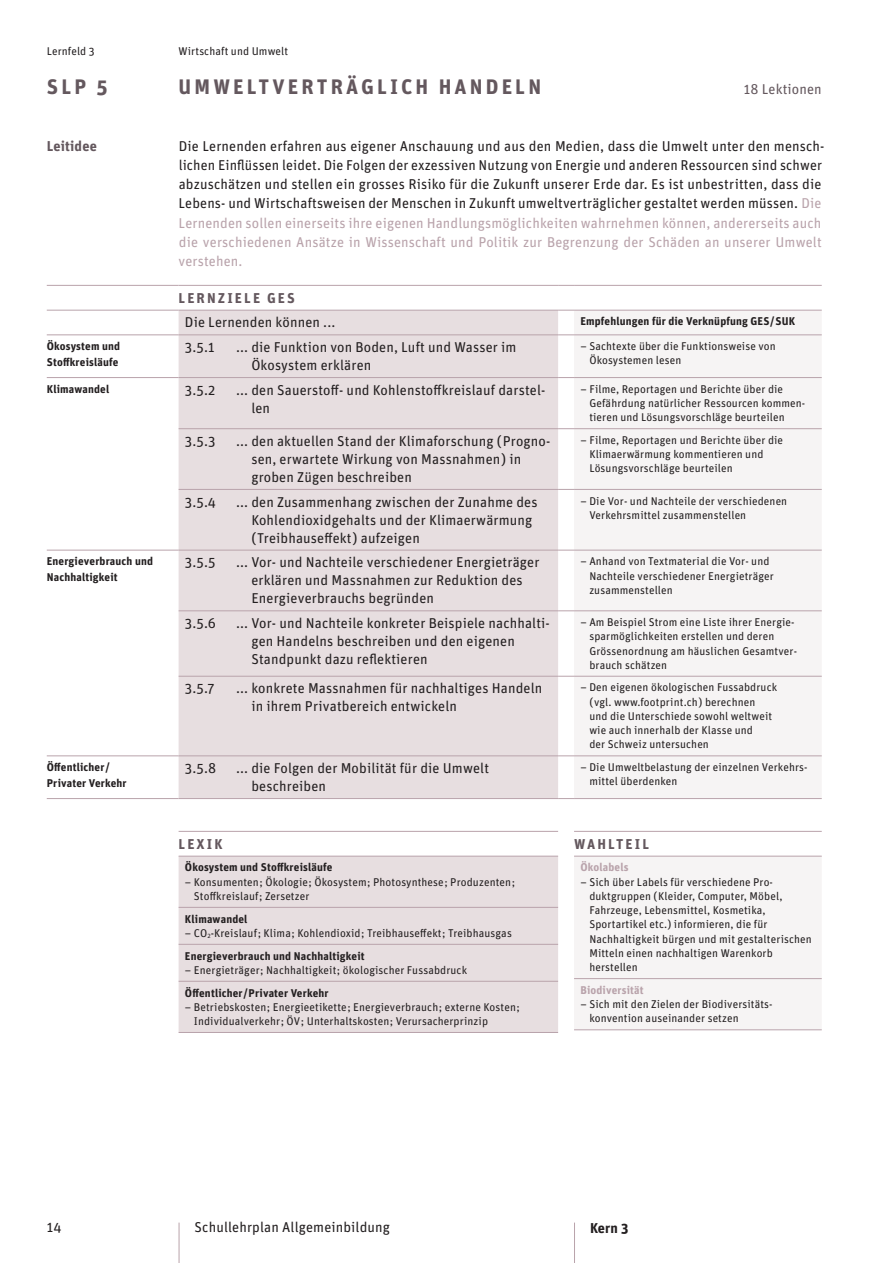
<style>
.page{position:relative;width:893px;height:1263px;background:#fff}
.page>*{position:absolute;margin:0;border:0;box-sizing:border-box;transform-origin:0 0}
.t1{font:700 21px "Unit";letter-spacing:.15em;color:#64585e}
.t2{font:14.25px/18px "Unit";letter-spacing:.01em;color:#231f20}
.t3{font:700 14.25px "Unit";letter-spacing:.15em;color:#64585e}
.t4{font:14.25px "Unit";letter-spacing:.01em;color:#64585e}
.t5{font:700 14.25px "Unit";color:#231f20}
.t6{font:11.25px/14.2px "Unit";letter-spacing:.01em;color:#231f20}
.t7{font:700 11.25px/15.9px "Unit";letter-spacing:.015em;color:#231f20}
.t8{font:700 11.25px "Unit";letter-spacing:.015em;color:#b9a3ab}
.s1{color:#b9a3ab}
.s2{font-weight:700}
</style>
<div class="page">
<hr style="left:179px;top:1222px;width:1px;height:41px;background:#b9a3ab">
<hr style="left:574px;top:1222px;width:1px;height:41px;background:#b9a3ab">
<div style="left:179px;top:311px;width:379px;height:487px;background:#e7dee0"></div>
<div style="left:574px;top:311px;width:248px;height:487px;background:#f6f4f4"></div>
<hr style="left:179px;top:377px;width:379px;height:1px;background:#b9a3ab">
<svg style="left:558px;top:377px;width:16px;height:1px"></svg>
<hr style="left:179px;top:428px;width:379px;height:1px;background:#b9a3ab">
<svg style="left:558px;top:428px;width:16px;height:1px"></svg>
<hr style="left:574px;top:428px;width:248px;height:1px;background:#b9a3ab">
<hr style="left:179px;top:489px;width:379px;height:1px;background:#b9a3ab">
<svg style="left:558px;top:489px;width:16px;height:1px"></svg>
<hr style="left:574px;top:489px;width:248px;height:1px;background:#b9a3ab">
<hr style="left:179px;top:550px;width:379px;height:1px;background:#b9a3ab">
<svg style="left:558px;top:550px;width:16px;height:1px"></svg>
<hr style="left:574px;top:550px;width:248px;height:1px;background:#b9a3ab">
<hr style="left:179px;top:610px;width:379px;height:1px;background:#b9a3ab">
<svg style="left:558px;top:610px;width:16px;height:1px"></svg>
<hr style="left:574px;top:610px;width:248px;height:1px;background:#b9a3ab">
<hr style="left:574px;top:377px;width:248px;height:1px;background:#b9a3ab">
<hr style="left:574px;top:335px;width:248px;height:1px;background:#b9a3ab">
<hr style="left:179px;top:335px;width:379px;height:1px;background:#b9a3ab">
<svg style="left:558px;top:335px;width:16px;height:1px"></svg>
<hr style="left:47px;top:335px;width:132px;height:1px;background:#b9a3ab">
<hr style="left:47px;top:377px;width:132px;height:1px;background:#b9a3ab">
<hr style="left:47px;top:550px;width:132px;height:1px;background:#b9a3ab">
<svg style="left:47px;top:285px;width:775px;height:26px"></svg>
<hr style="left:574px;top:310px;width:248px;height:1px;background:#b9a3ab">
<hr style="left:47px;top:310px;width:132px;height:1px;background:#b9a3ab">
<hr style="left:47px;top:798px;width:132px;height:1px;background:#b9a3ab">
<hr style="left:179px;top:676px;width:379px;height:1px;background:#b9a3ab">
<hr style="left:179px;top:798px;width:379px;height:1px;background:#b9a3ab">
<svg style="left:558px;top:676px;width:16px;height:1px"></svg>
<svg style="left:558px;top:798px;width:16px;height:1px"></svg>
<hr style="left:574px;top:676px;width:248px;height:1px;background:#b9a3ab">
<hr style="left:574px;top:798px;width:248px;height:1px;background:#b9a3ab">
<hr style="left:179px;top:756px;width:379px;height:1px;background:#b9a3ab">
<svg style="left:558px;top:756px;width:16px;height:1px"></svg>
<hr style="left:574px;top:756px;width:248px;height:1px;background:#b9a3ab">
<hr style="left:47px;top:756px;width:132px;height:1px;background:#b9a3ab">
<div style="left:179px;top:857px;width:379px;height:175px;background:#e7dee0"></div>
<hr style="left:179px;top:831px;width:379px;height:1px;background:#b9a3ab">
<hr style="left:179px;top:856px;width:379px;height:1px;background:#b9a3ab">
<hr style="left:179px;top:907px;width:379px;height:1px;background:#b9a3ab">
<hr style="left:179px;top:944px;width:379px;height:1px;background:#b9a3ab">
<hr style="left:179px;top:981px;width:379px;height:1px;background:#b9a3ab">
<hr style="left:179px;top:1032px;width:379px;height:1px;background:#b9a3ab">
<div style="left:574px;top:857px;width:248px;height:172px;background:#f6f4f4"></div>
<hr style="left:574px;top:978px;width:248px;height:1px;background:#b9a3ab">
<hr style="left:574px;top:1029px;width:248px;height:1px;background:#b9a3ab">
<hr style="left:574px;top:831px;width:248px;height:1px;background:#b9a3ab">
<hr style="left:574px;top:856px;width:248px;height:1px;background:#b9a3ab">
<p class="t6" style="left:47px;top:44px;width:49px">Lernfeld 3</p>
<p class="t6" style="left:179px;top:44px;width:111px">Wirtschaft und Umwelt</p>
<h1 class="t1" style="left:47px;top:73px;width:63px">SL P 5</h1>
<h1 class="t1" style="left:179px;top:73px;width:364px">U mweltverträglich handeln</h1>
<p class="t4" style="left:744px;top:80px;width:79px">18 Lektionen</p>
<p class="t3" style="left:47px;top:137px;width:52px">Leitidee</p>
<p class="t2" style="left:178px;top:136px;width:648px;line-height:19.2px">Die Lernenden erfahren aus eigener Anschauung und aus den Medien, dass die Umwelt unter den mensch&shy;lichen Einflüssen leidet. Die Folgen der exzessiven Nutzung von Energie und anderen Ressourcen sind schwer abzuschätzen und stellen ein grosses Risiko für die Zukunft unserer Erde dar. Es ist unbestritten, dass die Lebens- und Wirtschaftsweisen der Menschen in Zukunft umweltverträglicher gestaltet werden müssen. <span class="s1">Die Lernenden sollen einerseits ihre eigenen Handlungsmöglichkeiten wahrnehmen können, andererseits auch die verschiedenen Ansätze in Wissenschaft und Politik zur Begrenzung der Schäden an unserer Umwelt verstehen.</span></p>
<p class="t3" style="left:179px;top:289px;width:99px">L ernziele GES</p>
<p class="t2" style="left:185px;top:313px;width:152px">Die Lernenden können ...</p>
<p class="t7" style="left:580px;top:313px;width:176px">Empfehlungen für die Verknüpfung GES</p>
<p class="t7" style="left:770px;top:313px;width:26px">/ SU K</p>
<p class="t7" style="left:47px;top:338px;width:75px">Ökosystem und<br>Stoffkreisläufe</p>
<p class="t2" style="left:185px;top:338px;width:31px">3.5.1</p>
<p class="t2" style="left:251px;top:338px;width:267px;text-indent:-15px">... die Funktion von Boden, Luft und Wasser im<br>Ökosystem erklären</p>
<p class="t6" style="left:589px;top:339px;width:188px;text-indent:-9px">– Sachtexte über die Funktionsweise von<br>Ökosystemen lesen</p>
<p class="t7" style="left:47px;top:381px;width:64px">Klimawandel</p>
<p class="t2" style="left:185px;top:381px;width:32px">3.5.2</p>
<p class="t2" style="left:251px;top:381px;width:296px;text-indent:-15px">... den Sauerstoff- und Kohlenstoffkreislauf darstel&shy;len</p>
<p class="t6" style="left:589px;top:382px;width:217px;text-indent:-9px">– Filme, Reportagen und Berichte über die<br>Gefährdung natürlicher Ressourcen kommen&shy;tieren und Lösungsvorschläge beurteilen</p>
<p class="t2" style="left:185px;top:432px;width:32px">3.5.3</p>
<p class="t2" style="left:251px;top:432px;width:301px;text-indent:-15px">... den aktuellen Stand der Klimaforschung (Progno&shy;sen, erwartete Wirkung von Massnahmen) in groben Zügen beschreiben</p>
<p class="t6" style="left:589px;top:433px;width:195px;text-indent:-9px">– Filme, Reportagen und Berichte über die<br>Klimaerwärmung kommentieren und<br>Lösungsvorschläge beurteilen</p>
<p class="t2" style="left:185px;top:492px;width:33px">3.5.4</p>
<p class="t2" style="left:251px;top:492px;width:288px;text-indent:-15px">... den Zusammenhang zwischen der Zunahme des<br>Kohlendioxidgehalts und der Klimaerwärmung (Treibhauseffekt) aufzeigen</p>
<p class="t6" style="left:589px;top:493px;width:199px;text-indent:-9px">– Die Vor- und Nachteile der verschiedenen<br>Verkehrsmittel zusammenstellen</p>
<p class="t7" style="left:47px;top:553px;width:108px">Energieverbrauch und<br>Nachhaltigkeit</p>
<p class="t2" style="left:185px;top:553px;width:32px">3.5.5</p>
<p class="t2" style="left:251px;top:553px;width:290px;text-indent:-15px">... Vor- und Nachteile verschiedener Energieträger erklären und Massnahmen zur Reduktion des<br>Energieverbrauchs begründen</p>
<p class="t6" style="left:589px;top:554px;width:186px;text-indent:-9px">– Anhand von Textmaterial die Vor- und<br>Nachteile verschiedener Energieträger zusammenstellen</p>
<p class="t2" style="left:185px;top:614px;width:33px">3.5.6</p>
<p class="t2" style="left:251px;top:614px;width:300px;text-indent:-15px">... Vor- und Nachteile konkreter Beispiele nachhalti&shy;gen Handelns beschreiben und den eigenen<br>Standpunkt dazu reflektieren</p>
<p class="t6" style="left:589px;top:615px;width:209px;text-indent:-9px">– Am Beispiel Strom eine Liste ihrer Energie&shy;sparmöglichkeiten erstellen und deren Grössenordnung am häuslichen Gesamtver&shy;brauch schätzen</p>
<p class="t2" style="left:185px;top:679px;width:31px">3.5.7</p>
<p class="t2" style="left:251px;top:679px;width:293px;text-indent:-15px">... konkrete Massnahmen für nachhaltiges Handeln in ihrem Privatbereich entwickeln</p>
<p class="t6" style="left:589px;top:680px;width:189px;text-indent:-9px">– Den eigenen ökologischen Fussabdruck (vgl. www.footprint.ch) berechnen<br>und die Unterschiede sowohl weltweit wie auch innerhalb der Klasse und<br>der Schweiz untersuchen</p>
<p class="t7" style="left:47px;top:759px;width:81px">Öffentlicher/<br>Privater Verkehr</p>
<p class="t2" style="left:185px;top:759px;width:33px">3.5.8</p>
<p class="t2" style="left:251px;top:759px;width:239px;text-indent:-15px">... die Folgen der Mobilität für die Umwelt beschreiben</p>
<p class="t6" style="left:589px;top:760px;width:220px;text-indent:-9px">– Die Umweltbelastung der einzelnen Verkehrs&shy;mittel überdenken</p>
<p class="t3" style="left:179px;top:835px;width:44px">L exik</p>
<p class="t7" style="left:185px;top:859px;width:149px">Ökosystem und Stoffkreisläufe</p>
<p class="t6" style="left:194px;top:874px;width:323px;text-indent:-9px">– Konsumenten; Ökologie; Ökosystem; Photosynthese; Produzenten;<br>Stoffkreislauf; Zersetzer</p>
<p class="t7" style="left:185px;top:910px;width:64px">Klimawandel</p>
<p class="t6" style="left:185px;top:921px;width:328px;line-height:22.6px">– CO<sub>2</sub>-Kreislauf; Klima; Kohlendioxid; Treibhauseffekt; Treibhausgas<br><span class="s2">Energieverbrauch und Nachhaltigkeit</span></p>
<p class="t6" style="left:185px;top:963px;width:284px">– Energieträger; Nachhaltigkeit; ökologischer Fussabdruck</p>
<p class="t7" style="left:185px;top:984px;width:145px">Öffentlicher/Privater Verkehr</p>
<p class="t6" style="left:194px;top:999px;width:327px;text-indent:-9px">– Betriebskosten; Energieetikette; Energieverbrauch; externe Kosten;<br>Individualverkehr; ÖV; Unterhaltskosten; Verursacherprinzip</p>
<p class="t3" style="left:574px;top:835px;width:77px">Wahlteil</p>
<p class="t8" style="left:580px;top:860px;width:50px">Ökolabels</p>
<p class="t6" style="left:589px;top:874px;width:224px;text-indent:-9px">– Sich über Labels für verschiedene Pro&shy;duktgruppen (Kleider, Computer, Möbel, Fahrzeuge, Lebensmittel, Kosmetika, Sportartikel etc.) informieren, die für Nachhaltigkeit bürgen und mit gestalterischen Mitteln einen nachhaltigen Warenkorb herstellen</p>
<p class="t8" style="left:580px;top:983px;width:65px">Biodiversität</p>
<p class="t6" style="left:589px;top:997px;width:184px;text-indent:-9px">– Sich mit den Zielen der Biodiversitäts&shy;konvention auseinander setzen</p>
<p class="t2" style="left:47px;top:1218px;width:16px">14</p>
<p class="t2" style="left:195px;top:1218px;width:197px">Schullehrplan Allgemeinbildung</p>
<p class="t5" style="left:590px;top:1219px;width:40px">Kern 3</p>
</div>
